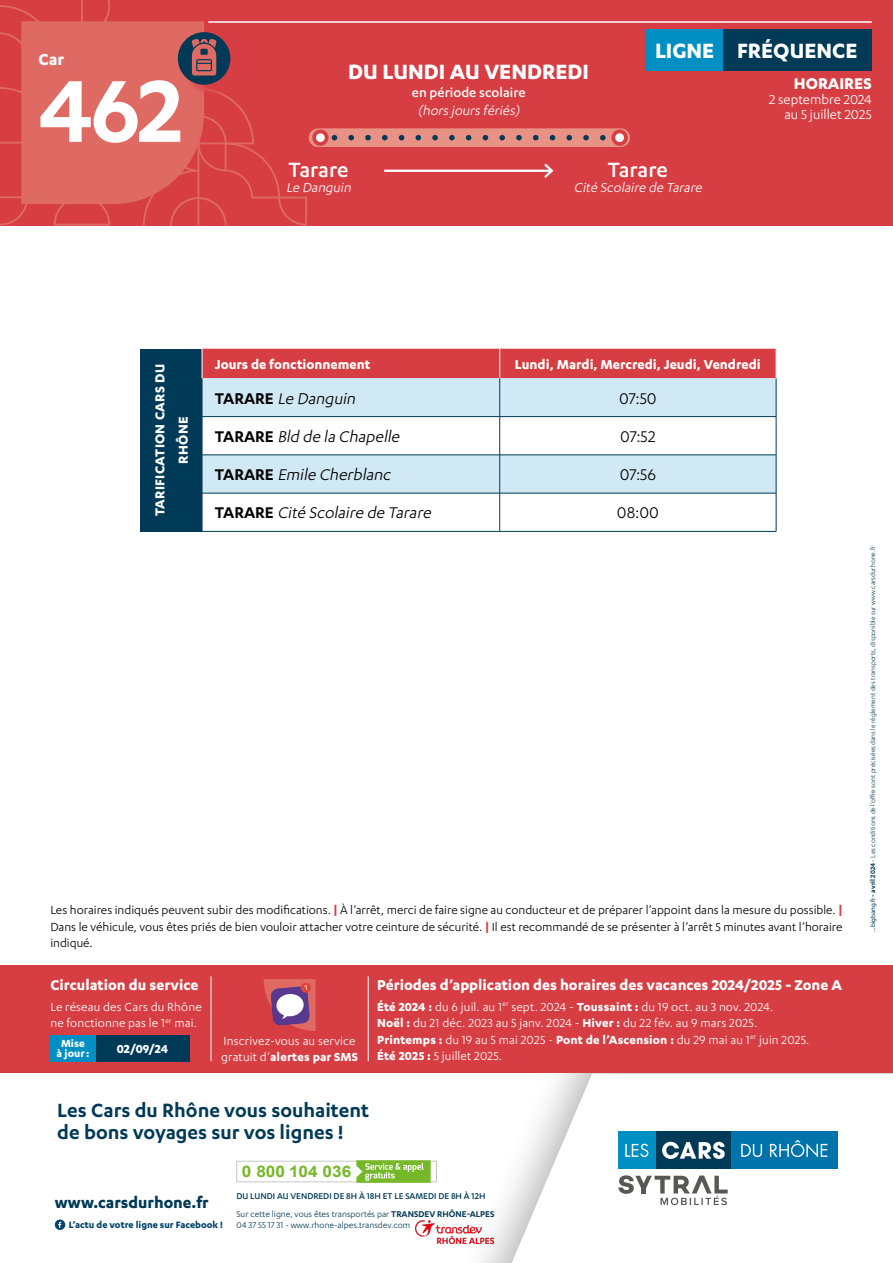
<style>
.page{position:relative;width:893px;height:1263px;background:#fff}
.page>*{position:absolute;margin:0;border:0;box-sizing:border-box;transform-origin:0 0}
.t1{font:600 102px "Karbon";color:#fff}
.t2{font:700 24px "Karbon";color:#fff}
.t3{font:500 24px "Karbon";letter-spacing:-.01em;color:#fff}
.t4{font:600 22.2px/22.2px "Karbon";color:#003a57}
.t5{font:700 18.6px "Karbon";color:#fff}
.t6{font:italic 18px "Karbon";color:#000}
.t7{font:18px "Karbon";color:#000}
.t8{font:700 18px "Karbon";color:#003a57}
.t9{font:700 18px "Karbon";color:#fff}
.t10{font:700 16.5px "Karbon";color:#fff}
.t11{font:700 15.9px "Arial";color:#76b82a;scale:1.08 1}
.t12{font:700 15px "Karbon";color:#fff}
.t13{font:italic 15px "Karbon";color:#fff}
.t14{font:15px/15px "Karbon";color:#fff;text-align:right}
.t15{font:700 15px/23.2px "Karbon";letter-spacing:.02em;color:#fff;text-align:center}
.t16{font:500 15px "Karbon";color:#fff}
.t17{font:13.5px/16.5px "Karbon";letter-spacing:.01em;color:#fff}
.t18{font:13.5px/16.5px "Karbon";color:#000;text-align:justify}
.t19{font:700 13.5px "Karbon";color:#fff}
.t20{font:700 12px/10.5px "Karbon";color:#fff;text-align:center}
.t21{font:700 10.65px "Karbon";color:#00446b}
.t22{font:500 9.75px/17.9px "Karbon";color:#003a57}
.t23{font:9.75px "Karbon";color:#003a57}
.t24{font:7.5px "Karbon";color:#003a57}
.s1{font-weight:600;font-style:normal}
.s2{font-weight:700;color:#d73e43}
.s3{font-weight:700}
.s4{font-weight:400}
.s5{font-weight:600}
.s6{font-family:"Myriad Pro";font-size:6.75px}
</style>
<div class="page">
<div style="left:0;top:0;width:893px;height:225px;background:#d73e43"></div>
<div style="left:646px;top:29px;width:77px;height:42px;background:#008fc3"></div>
<hr style="left:208px;top:21px;width:664px;height:2px;background:#fff">
<hr style="left:384px;top:170px;width:168px;height:2px;background:#fff">
<svg style="left:542px;top:163px;width:12px;height:15px"></svg>
<div style="left:318px;top:128px;width:303px;height:19px;background:#e89286"></div>
<svg style="left:331px;top:135px;width:272px;height:5px"></svg>
<div style="left:613px;top:131px;width:13px;height:13px;background:#fff;border-radius:50%"></div>
<div style="left:611px;top:130px;width:17px;height:16px;border:4px solid #d73e43;border-radius:50%"></div>
<div style="left:314px;top:131px;width:13px;height:13px;background:#fff;border-radius:50%"></div>
<div style="left:312px;top:130px;width:16px;height:16px;border:4px solid #d73e43;border-radius:50%"></div>
<svg style="left:0;top:0;width:307px;height:226px"></svg>
<div style="left:0;top:965px;width:893px;height:108px;background:#d73e43"></div>
<div style="left:50px;top:1035px;width:46px;height:26px;background:#008fc3"></div>
<div style="left:96px;top:1035px;width:93px;height:26px;background:#003a57"></div>
<svg style="left:264px;top:979px;width:52px;height:52px"></svg>
<hr style="left:368px;top:976px;width:1px;height:85px;background:#fff">
<hr style="left:211px;top:976px;width:1px;height:85px;background:#fff">
<div style="left:140px;top:349px;width:62px;height:182px;background:#003a57"></div>
<div style="left:203px;top:378px;width:573px;height:38px;background:#d1e9f5"></div>
<svg style="left:203px;top:417px;width:573px;height:114px"></svg>
<hr style="left:499px;top:378px;width:1px;height:38px;background:#003a57">
<hr style="left:776px;top:378px;width:1px;height:38px;background:#003a57">
<hr style="left:202px;top:416px;width:298px;height:1px;background:#003a57">
<hr style="left:500px;top:416px;width:276px;height:1px;background:#003a57">
<hr style="left:499px;top:417px;width:1px;height:38px;background:#003a57">
<hr style="left:776px;top:417px;width:1px;height:38px;background:#003a57">
<hr style="left:202px;top:455px;width:298px;height:1px;background:#003a57">
<hr style="left:499px;top:455px;width:1px;height:38px;background:#003a57">
<hr style="left:500px;top:455px;width:276px;height:1px;background:#003a57">
<hr style="left:776px;top:455px;width:1px;height:38px;background:#003a57">
<hr style="left:202px;top:493px;width:298px;height:1px;background:#003a57">
<hr style="left:499px;top:493px;width:1px;height:38px;background:#003a57">
<hr style="left:500px;top:493px;width:276px;height:1px;background:#003a57">
<hr style="left:776px;top:493px;width:1px;height:38px;background:#003a57">
<hr style="left:202px;top:531px;width:298px;height:1px;background:#003a57">
<hr style="left:500px;top:531px;width:276px;height:1px;background:#003a57">
<div style="left:202px;top:349px;width:574px;height:29px;background:#d73e43"></div>
<hr style="left:202px;top:378px;width:1px;height:38px;background:#003a57">
<hr style="left:202px;top:417px;width:1px;height:38px;background:#003a57">
<hr style="left:202px;top:455px;width:1px;height:38px;background:#003a57">
<hr style="left:202px;top:493px;width:1px;height:38px;background:#003a57">
<div style="left:723px;top:29px;width:149px;height:42px;background:#003a57"></div>
<div style="left:445px;top:1073px;width:448px;height:190px;background:#000;opacity:.3"></div>
<svg style="left:512px;top:1073px;width:381px;height:190px"></svg>
<svg style="left:618px;top:1175px;width:110px;height:30px"></svg>
<div style="left:655px;top:1131px;width:76px;height:38px;background:#003a57"></div>
<div style="left:731px;top:1131px;width:107px;height:38px;background:#0073ab"></div>
<div style="left:618px;top:1131px;width:37px;height:38px;background:#008fc3"></div>
<svg style="left:662px;top:1142px;width:63px;height:17px"></svg>
<svg style="left:741px;top:1144px;width:21px;height:13px"></svg>
<svg style="left:770px;top:1140px;width:57px;height:17px"></svg>
<svg style="left:625px;top:1144px;width:23px;height:13px"></svg>
<svg style="left:236px;top:1160px;width:201px;height:23px"></svg>
<svg style="left:55px;top:1219px;width:10px;height:11px"></svg>
<img style="left:416px;top:1221px;width:78px;height:23px">
<h3 class="t5" style="left:39px;top:48px;width:27px">Car</h3>
<h1 class="t1" style="left:38px;top:53px;width:146px">462</h1>
<h2 class="t2" style="left:348px;top:58px;width:242px">DU LUNDI AU VENDREDI</h2>
<p class="t16" style="left:412px;top:84px;width:115px">en période scolaire</p>
<p class="t13" style="left:418px;top:102px;width:106px">(hors jours fériés)</p>
<h2 class="t2" style="left:655px;top:37px;width:61px">LIGNE</h2>
<h2 class="t3" style="left:289px;top:156px;width:61px">Tarare</h2>
<p class="t13" style="left:286px;top:179px;width:69px">Le Danguin</p>
<h2 class="t3" style="left:608px;top:156px;width:61px">Tarare</h2>
<p class="t13" style="left:574px;top:179px;width:132px">Cité Scolaire de Tarare</p>
<h2 class="t2" style="left:737px;top:37px;width:122px">FRÉQUENCE</h2>
<h3 class="t9" style="left:794px;top:74px;width:79px">HORAIRES</h3>
<p class="t14" style="left:769px;top:92px;width:104px">2 septembre 2024 au 5 juillet 2025</p>
<p class="t15" style="left:148px;top:516px;width:154px;rotate:-90deg">TARIFICATION CARS DU<br>RHÔNE</p>
<p class="t12" style="left:215px;top:355px;width:157px">Jours de fonctionnement</p>
<p class="t12" style="left:515px;top:355px;width:247px">Lundi, Mardi, Mercredi, Jeudi, Vendredi</p>
<h3 class="t6" style="left:215px;top:388px;width:145px"><span class="s1">TARARE</span> Le Danguin</h3>
<h3 class="t7" style="left:619px;top:388px;width:39px">07:50</h3>
<h3 class="t6" style="left:215px;top:426px;width:189px"><span class="s1">TA RA R E</span> Bld de la Chapelle</h3>
<h3 class="t7" style="left:620px;top:426px;width:37px">07:52</h3>
<h3 class="t6" style="left:215px;top:465px;width:181px"><span class="s1">TA RA R E</span> Emile Cherblanc</h3>
<h3 class="t7" style="left:620px;top:465px;width:38px">07:56</h3>
<h3 class="t6" style="left:215px;top:503px;width:221px"><span class="s1">TA RA R E</span> Cité Scolaire de Tarare</h3>
<h3 class="t7" style="left:617px;top:503px;width:43px">08:00</h3>
<p class="t18" style="left:50px;top:901px;width:794px">Les horaires indiqués peuvent subir des modifications. <span class="s2">|</span> À l’arrêt, merci de faire signe au conducteur et de préparer l’appoint dans la mesure du possible. <span class="s2">| </span>Dans le véhicule, vous êtes priés de bien vouloir attacher votre ceinture de sécurité. <span class="s2">|</span> Il est recommandé de se présenter à l’arrêt 5 minutes avant l’horaire indiqué.</p>
<p class="t10" style="left:50px;top:975px;width:150px">Circulation du service</p>
<p class="t17" style="left:50px;top:998px;width:153px">Le réseau des Cars du Rhône ne fonctionne pas le 1<sup>er</sup> mai.</p>
<p class="t20" style="left:57px;top:1037px;width:34px">Mise<br>à jour:</p>
<p class="t19" style="left:117px;top:1041px;width:53px">02/09/24</p>
<p class="t17" style="left:221px;top:1032px;width:138px">Inscrivez-vous au service gratuit d’<span class="s3">alertes par SMS</span></p>
<p class="t10" style="left:377px;top:975px;width:466px">Périodes d’application des horaires des vacances 2024/2025 - Zone A</p>
<p class="t17" style="left:377px;top:998px;width:434px"><span class="s3">Été 2024 :</span> du 6 juil. au 1<sup>er</sup> sept. 2024 - <span class="s3">Toussaint :</span> du 19 oct. au 3 nov. 2024.<br><span class="s3">Noël :</span> du 21 déc. 2023 au 5 janv. 2024 - <span class="s3">Hiver :</span> du 22 fév. au 9 mars 2025.<br><span class="s3">Printemps :</span> du 19 au 5 mai 2025 - <span class="s3">Pont de l’Ascension :</span> du 29 mai au 1<sup>er</sup> juin 2025.<br><span class="s3">Été 2025 :</span> 5 juillet 2025.</p>
<h3 class="t4" style="left:57px;top:1098px;width:313px">Les Cars du Rhône vous souhaitent de bons voyages sur vos lignes !</h3>
<h3 class="t8" style="left:55px;top:1192px;width:155px">www.carsdurhone.fr</h3>
<p class="t21" style="left:69px;top:1219px;width:156px">L’actu de votre ligne sur Facebook !</p>
<p class="t11" style="left:242px;top:1160px;width:103px">0 800 104 036</p>
<p class="t22" style="left:236px;top:1187px;width:260px">DU LUNDI AU VENDREDI DE 8H À 18H ET LE SAMEDI DE 8H À 12H<br><span class="s4">Sur cette ligne, vous êtes transportés par</span> <span class="s5">TRANSDEV RHÔNE-ALPES</span></p>
<p class="t23" style="left:236px;top:1219px;width:175px">04 37 55 17 31 - www.rhone-alpes.transdev.com</p>
<p class="t24" style="left:869px;top:931px;width:387px;rotate:-90deg"><span class="s6">...bigbang.fr</span> <span class="s5">- avril 2024</span> - Les conditions de l’offre sont précisées dans le règlement des transports, disponible sur www.carsdurhone.fr</p>
</div>
